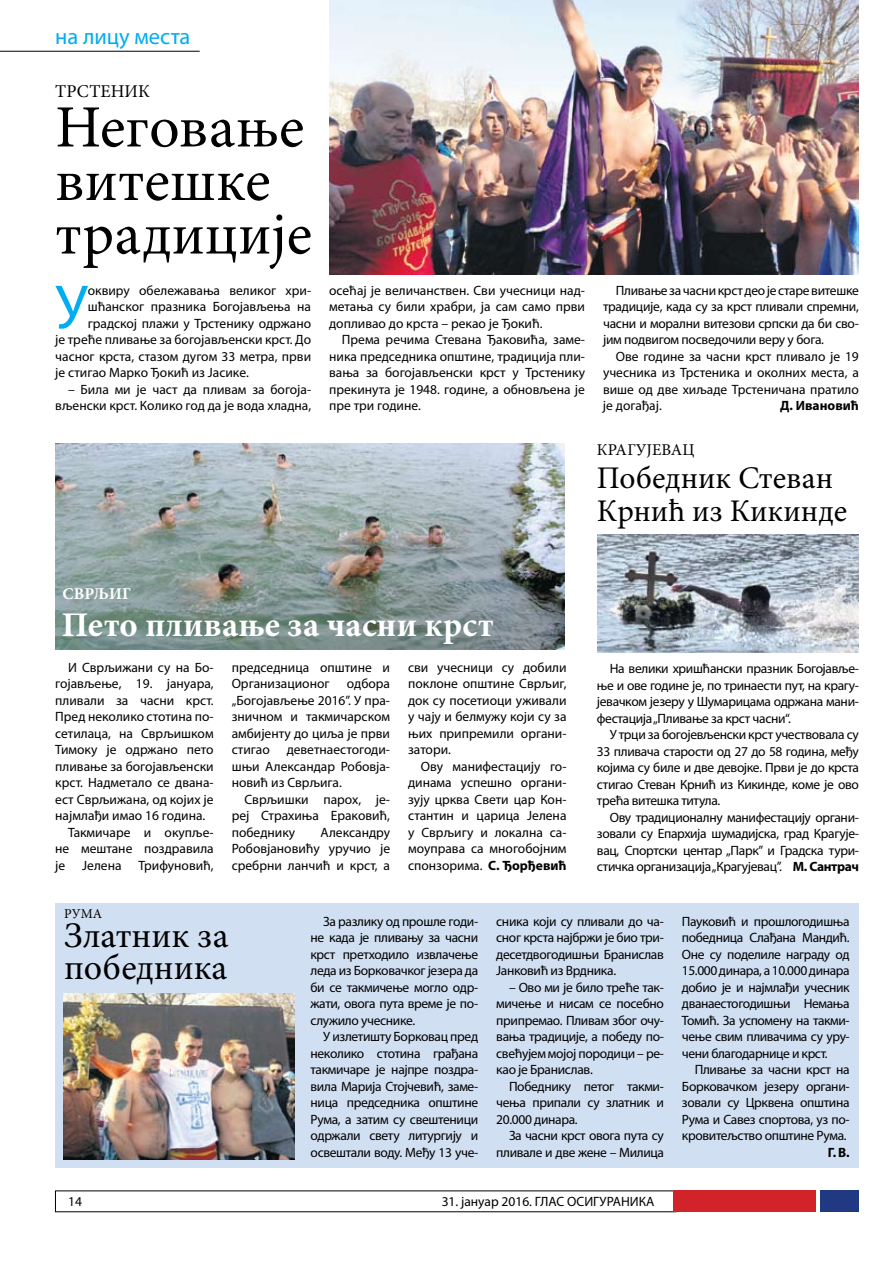
<style>
.page{position:relative;width:893px;height:1263px;background:#fff}
.page>*{position:absolute;margin:0;border:0;box-sizing:border-box;transform-origin:0 0}
.t1{font:62.4px "Myriad Pro";color:#00aeef}
.t2{font:60px/53.6px "Minion Pro";color:#000}
.t3{font:36px/31.5px "Minion Pro";color:#000}
.t4{font:700 34.65px "Minion Pro";letter-spacing:.005em;color:#fff}
.t5{font:31.5px/33px "Minion Pro";color:#000}
.t6{font:22.5px "Myriad Pro";color:#00aeef}
.t7{font:18px "Minion Pro";color:#000}
.t8{font:16.5px "Minion Pro";color:#000}
.t9{font:700 16.5px "Minion Pro";color:#fff}
.t10{font:13.5px/16.5px "Myriad Pro";letter-spacing:-.005em;color:#000;text-align:justify}
.t11{font:13.5px/16.5px "Myriad Pro";letter-spacing:-.03em;color:#000;text-align:right}
.t12{font:700 13.5px "Myriad Pro";color:#000}
.t13{font:13.5px "Minion Pro";color:#000}
.s1{font-weight:700}
</style>
<div class="page">
<div style="left:55px;top:903px;width:804px;height:265px;background:#d1dff2"></div>
<div style="left:821px;top:1191px;width:38px;height:21px;background:#213982"></div>
<div style="left:673px;top:1191px;width:143px;height:21px;background:#d2232a"></div>
<hr style="left:0;top:51px;width:200px;height:1px;background:#000">
<img style="left:63px;top:993px;width:231px;height:166px">
<img style="left:598px;top:535px;width:261px;height:117px">
<img style="left:55px;top:444px;width:509px;height:205px">
<img style="left:330px;top:0;width:529px;height:274px">
<h3 class="t6" style="left:55px;top:23px;width:137px">на лицу места</h3>
<h3 class="t7" style="left:55px;top:81px;width:96px">ТРСТЕНИК</h3>
<h2 class="t2" style="left:55px;top:103px;width:258px">Неговање витешке традиције</h2>
<h1 class="t1" style="left:55px;top:269px;width:34px">У</h1>
<p class="t10" style="left:88px;top:282px;width:224px">оквиру обележавања великог хри-</p>
<p class="t10" style="left:88px;top:298px;width:225px">шћанског празника Богојављења на</p>
<p class="t10" style="left:88px;top:315px;width:225px">градској плажи у Трстенику одржано</p>
<p class="t10" style="left:55px;top:331px;width:257px">је треће пливање за богојављенски крст. До</p>
<p class="t10" style="left:55px;top:348px;width:257px">часног крста, стазом дугом 33 метра, први</p>
<p class="t10" style="left:55px;top:364px;width:195px">је стигао Марко Ђокић из Јасике.</p>
<p class="t10" style="left:55px;top:381px;width:257px;text-align:right">– Била ми је част да пливам за богоја&shy;вљенски крст. Колико год да је вода хладна,</p>
<p class="t10" style="left:329px;top:282px;width:257px">осећај је величанствен. Сви учесници над&shy;метања су били храбри, ја сам само први допливао до крста – рекао је Ђокић.</p>
<p class="t10" style="left:329px;top:331px;width:257px;text-indent:13px">Према речима Стевана Ђаковића, заме&shy;ника председника општине, традиција пли&shy;вања за богојављенски крст у Трстенику прекинута је 1948. године, а обновљена је пре три године.</p>
<p class="t10" style="left:603px;top:282px;width:257px;text-indent:13px">Пливање за часни крст део је старе витешке традиције, када су за крст пливали спремни, часни и морални витезови српски да би сво&shy;јим подвигом посведочили веру у бога.</p>
<p class="t10" style="left:603px;top:348px;width:257px;text-indent:13px">Ове године за часни крст пливало је 19 учесника из Трстеника и околних места, а више од две хиљаде Трстеничана пратило је догађај.</p>
<p class="t12" style="left:780px;top:397px;width:80px">Д. Ивановић</p>
<p class="t8" style="left:597px;top:440px;width:99px">КРАГУЈЕВАЦ</p>
<h3 class="t5" style="left:597px;top:463px;width:252px">Победник Стеван<br>Крнић из Кикинде</h3>
<p class="t9" style="left:63px;top:583px;width:70px">СВРЉИГ</p>
<h3 class="t4" style="left:62px;top:601px;width:433px">Пето пливање за часни крст</h3>
<p class="t10" style="left:68px;top:659px;width:146px">И Сврљижани су на Бо-</p>
<p class="t10" style="left:55px;top:675px;width:160px">гојављење, 19. јануара,</p>
<p class="t10" style="left:55px;top:692px;width:160px">пливали за часни крст.</p>
<p class="t10" style="left:55px;top:708px;width:159px">Пред неколико стотина по-</p>
<p class="t10" style="left:55px;top:725px;width:160px">сетилаца, на Сврљишком</p>
<p class="t10" style="left:55px;top:741px;width:160px">Тимоку је одржано пето</p>
<p class="t10" style="left:55px;top:758px;width:160px">пливање за богојављенски</p>
<p class="t10" style="left:55px;top:774px;width:159px">крст. Надметало се двана-</p>
<p class="t10" style="left:55px;top:791px;width:160px">ест Сврљижана, од којих је</p>
<p class="t10" style="left:55px;top:807px;width:152px">најмлађи имао 16 година.</p>
<p class="t10" style="left:68px;top:824px;width:146px">Такмичаре и окупље-</p>
<p class="t10" style="left:55px;top:840px;width:160px">не мештане поздравила</p>
<p class="t10" style="left:55px;top:857px;width:12px">је</p>
<p class="t10" style="left:82px;top:857px;width:41px">Јелена</p>
<p class="t10" style="left:138px;top:857px;width:77px">Трифуновић,</p>
<p class="t10" style="left:232px;top:659px;width:160px">председница општине и<br>Организационог</p>
<p class="t10" style="left:232px;top:675px;width:160px;text-indent:115px">одбора „Богојављење 2016”. У пра&shy;зничном и такмичарском амбијенту до циља је први стигао деветнаестогоди&shy;шњи Александар Робовја&shy;новић из Сврљига.</p>
<p class="t10" style="left:232px;top:791px;width:160px;text-indent:13px">Сврљишки парох, је&shy;реј Страхиња Ераковић, победнику</p>
<p class="t10" style="left:232px;top:824px;width:160px;text-indent:89px">Александру Робовјановићу уручио је сребрни ланчић и крст, а</p>
<p class="t10" style="left:408px;top:659px;width:160px">сви учесници су добили поклоне општине Сврљиг, док су посетиоци уживали у чају и белмужу који су за њих припремили органи&shy;затори.</p>
<p class="t10" style="left:408px;top:758px;width:160px;text-indent:13px">Ову манифестацију го&shy;динама успешно органи&shy;зују црква Свети цар Кон&shy;стантин и царица Јелена у Сврљигу и локална са&shy;моуправа са многобојним спонзорима. <span class="s1">С. Ђорђевић</span></p>
<p class="t10" style="left:597px;top:660px;width:263px;text-indent:13px">На велики хришћански празник Богојавље&shy;ње и ове године је, по тринаести пут, на крагу&shy;јевачком језеру у Шумарицама одржана мани&shy;фестација „Пливање за крст часни“.</p>
<p class="t10" style="left:597px;top:726px;width:264px;text-indent:13px">У трци за богојевљенски крст учествовала су 33 пливача старости од 27 до 58 година, међу којима су биле и две девојке. Први је до крста стигао Стеван Крнић из Кикинде, коме је ово трећа витешка титула.</p>
<p class="t10" style="left:597px;top:809px;width:264px;text-indent:13px">Ову традиционалну манифестацију органи&shy;зовали су Епархија шумадијска, град Крагује&shy;вац, Спортски центар „Парк” и Градска тури&shy;стичка организација „Крагујевац”. <span class="s1">М. Сантрач</span></p>
<p class="t13" style="left:64px;top:905px;width:39px">РУМА</p>
<h3 class="t3" style="left:64px;top:922px;width:166px">Златник за победника</h3>
<p class="t10" style="left:310px;top:913px;width:169px;text-indent:13px">За разлику од прошле годи&shy;не када је пливању за часни крст претходило извлачење леда из Борковачког језера да би се такмичење могло одр&shy;жати, овога пута време је по&shy;служило учеснике.</p>
<p class="t10" style="left:311px;top:1028px;width:169px;text-indent:13px">У излетишту Борковац пред неколико стотина грађана такмичаре је најпре поздра&shy;вила Марија Стојчевић, заме&shy;ница председника општине Рума, а затим су свештеници одржали свету литургију и освештали воду. Међу 13 уче-</p>
<p class="t10" style="left:496px;top:912px;width:169px">сника који су пливали до ча&shy;сног крста најбржи је био три&shy;десетдвогодишњи Бранислав Јанковић из Врдника.</p>
<p class="t10" style="left:496px;top:978px;width:169px;text-indent:13px">– Ово ми је било треће так&shy;мичење и нисам се посебно припремао. Пливам због очу&shy;вања традиције, а победу по&shy;свећујем мојој породици – ре&shy;као је Бранислав.</p>
<p class="t10" style="left:496px;top:1077px;width:169px;text-indent:13px">Победнику петог такми&shy;чења припали су златник и 20.000 динара.</p>
<p class="t11" style="left:496px;top:1127px;width:169px">За часни крст овога пута су пливале и две жене – Милица</p>
<p class="t10" style="left:68px;top:1193px;width:15px">14</p>
<p class="t10" style="left:442px;top:1193px;width:214px">31. јануар 2016. ГЛАС ОСИГУРАНИКА</p>
<p class="t10" style="left:682px;top:912px;width:169px">Пауковић и прошлогодишња победница Слађана Мандић.<br>Оне су поделиле награду од 15.000 динара, а 10.000 динара добио је и најмлађи учесник дванаестогодишњи Немања Томић. За успомену на такми&shy;чење свим пливачима су уру&shy;чени благодарнице и крст.</p>
<p class="t10" style="left:682px;top:1061px;width:169px;text-indent:13px">Пливање за часни крст на Борковачком језеру органи&shy;зовали су Црквена општина Рума и Савез спортова, уз по&shy;кровитељство општине Рума.</p>
<p class="t12" style="left:828px;top:1143px;width:23px">Г. В.</p>
</div>
